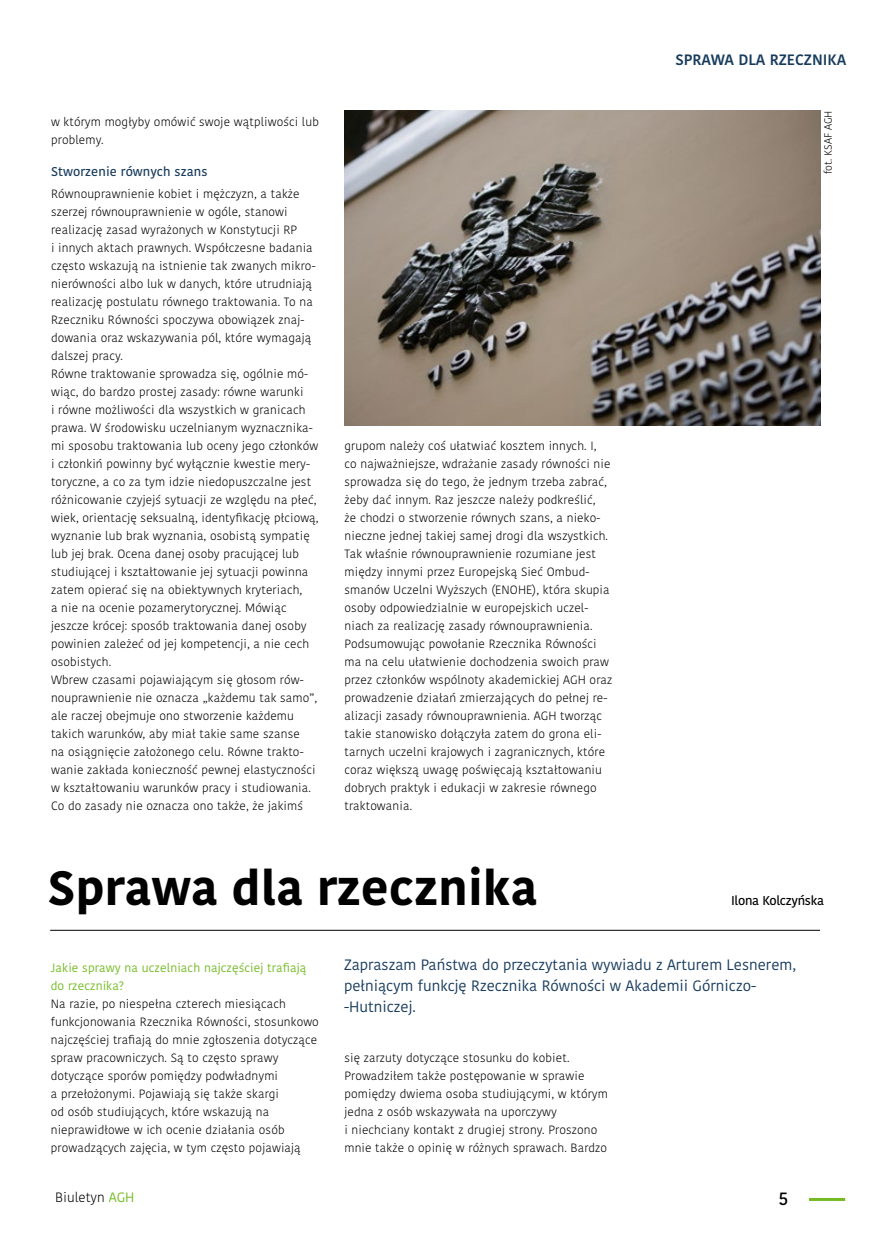
<style>
.page{position:relative;width:872px;height:1242px;background:#fff}
.page>*{position:absolute;margin:0;border:0;box-sizing:border-box;transform-origin:0 0}
.tytul{font:700 48px "Kohinoor Bangla";letter-spacing:.01em;color:#000}
.t1{font:500 18px "Kohinoor Bangla";color:#000}
.lead{font:15px/21px "Kohinoor Bangla";color:#173b5d}
.t2{font:600 15px "Kohinoor Bangla";color:#173b5d}
.t3{font:300 13.5px "Kohinoor Bangla";color:#000}
.srodtytul{font:500 12.75px "Kohinoor Bangla";letter-spacing:.01em;color:#173b5d}
.autor{font:500 12.75px "Kohinoor Bangla";letter-spacing:-.02em;color:#000}
.text{font:300 12px/18px "Kohinoor Bangla";letter-spacing:.01em;color:#000}
.pytania{font:12px/18px "Kohinoor Bangla";letter-spacing:.01em;color:#74bb23}
.auor_zdjecia{font:300 10.5px "Kohinoor Bangla";color:#000}
.s1{font-weight:400;color:#74bb23}
</style>
<div class="page">
<hr style="left:809px;top:1198px;width:36px;height:3px;background:#74bb23">
<img style="left:344px;top:110px;width:477px;height:315px">
<hr style="left:50px;top:930px;width:770px;height:1px;background:#000">
<p class="text" style="left:51px;top:113px;width:269px">w którym mogłyby omówić swoje wątpliwości lub problemy.</p>
<p class="srodtytul" style="left:51px;top:162px;width:158px">Stworzenie równych szans</p>
<p class="text" style="left:51px;top:185px;width:266px">Równouprawnienie kobiet i mężczyzn, a także szerzej równouprawnienie w ogóle, stanowi realizację zasad wyrażonych w Konstytucji RP<br>i innych aktach prawnych. Współczesne badania często wskazują na istnienie tak zwanych mikro&shy;nierówności albo luk w danych, które utrudniają realizację postulatu równego traktowania. To na Rzeczniku Równości spoczywa obowiązek znaj&shy;dowania oraz wskazywania pól, które wymagają dalszej pracy.</p>
<p class="text" style="left:51px;top:365px;width:269px">Równe traktowanie sprowadza się, ogólnie mó&shy;wiąc, do bardzo prostej zasady: równe warunki<br>i równe możliwości dla wszystkich w granicach prawa. W środowisku uczelnianym wyznacznika&shy;mi sposobu traktowania lub oceny jego członków i członkiń powinny być wyłącznie kwestie mery&shy;toryczne, a co za tym idzie niedopuszczalne jest różnicowanie czyjejś sytuacji ze względu na płeć, wiek, orientację seksualną, identyfikację płciową, wyznanie lub brak wyznania, osobistą sympatię lub jej brak. Ocena danej osoby pracującej lub studiującej i kształtowanie jej sytuacji powinna zatem opierać się na obiektywnych kryteriach,<br>a nie na ocenie pozamerytorycznej. Mówiąc jeszcze krócej: sposób traktowania danej osoby powinien zależeć od jej kompetencji, a nie cech osobistych.</p>
<p class="text" style="left:51px;top:671px;width:268px">Wbrew czasami pojawiającym się głosom rów&shy;nouprawnienie nie oznacza „każdemu tak samo”, ale raczej obejmuje ono stworzenie każdemu takich warunków, aby miał takie same szanse<br>na osiągnięcie założonego celu. Równe trakto&shy;wanie zakłada konieczność pewnej elastyczności w kształtowaniu warunków pracy i studiowania.<br>Co do zasady nie oznacza ono także, że jakimś</p>
<p class="text" style="left:344px;top:437px;width:267px">grupom należy coś ułatwiać kosztem innych. I, co najważniejsze, wdrażanie zasady równości nie sprowadza się do tego, że jednym trzeba zabrać, żeby dać innym. Raz jeszcze należy podkreślić,<br>że chodzi o stworzenie równych szans, a nieko&shy;nieczne jednej takiej samej drogi dla wszystkich.</p>
<p class="text" style="left:344px;top:545px;width:267px">Tak właśnie równouprawnienie rozumiane jest między innymi przez Europejską Sieć Ombud&shy;smanów Uczelni Wyższych (ENOHE), która skupia osoby odpowiedzialnie w europejskich uczel&shy;niach za realizację zasady równouprawnienia.</p>
<p class="text" style="left:344px;top:635px;width:269px">Podsumowując powołanie Rzecznika Równości ma na celu ułatwienie dochodzenia swoich praw przez członków wspólnoty akademickiej AGH oraz prowadzenie działań zmierzających do pełnej re&shy;alizacji zasady równouprawnienia. AGH tworząc takie stanowisko dołączyła zatem do grona eli&shy;tarnych uczelni krajowych i zagranicznych, które coraz większą uwagę poświęcają kształtowaniu dobrych praktyk i edukacji w zakresie równego traktowania.</p>
<p class="tytul" style="left:48px;top:846px;width:491px">Sprawa dla rzecznika</p>
<p class="t2" style="left:675px;top:47px;width:29px">SPRAWA</p>
<p class="t2" style="left:738px;top:47px;width:108px">DLA RZECZNI KA</p>
<p class="auor_zdjecia" style="left:820px;top:174px;width:65px;rotate:-90deg">fot. KSAF AGH</p>
<p class="autor" style="left:731px;top:890px;width:95px">Ilona Kolczyńska</p>
<p class="pytania" style="left:51px;top:959px;width:257px">Jakie sprawy na uczelniach najczęściej trafiają do rzecznika?</p>
<p class="text" style="left:51px;top:995px;width:269px">Na razie, po niespełna czterech miesiącach funkcjonowania Rzecznika Równości, stosunkowo najczęściej trafiają do mnie zgłoszenia dotyczące spraw pracowniczych. Są to często sprawy dotyczące sporów pomiędzy podwładnymi<br>a przełożonymi. Pojawiają się także skargi<br>od osób studiujących, które wskazują na nieprawidłowe w ich ocenie działania osób prowadzących zajęcia, w tym często pojawiają</p>
<p class="lead" style="left:344px;top:954px;width:453px">Zapraszam Państwa do przeczytania wywiadu z Arturem Lesnerem, pełniącym funkcję Rzecznika Równości w Akademii Górniczo--Hutniczej.</p>
<p class="text" style="left:344px;top:1049px;width:265px">się zarzuty dotyczące stosunku do kobiet.<br>Prowadziłem także postępowanie w sprawie pomiędzy dwiema osoba studiującymi, w którym jedna z osób wskazywała na uporczywy<br>i niechciany kontakt z drugiej strony. Proszono mnie także o opinię w różnych sprawach. Bardzo</p>
<p class="t3" style="left:55px;top:1187px;width:81px">Biuletyn <span class="s1">AGH</span></p>
<h2 class="t1" style="left:778px;top:1184px;width:11px">5</h2>
</div>
